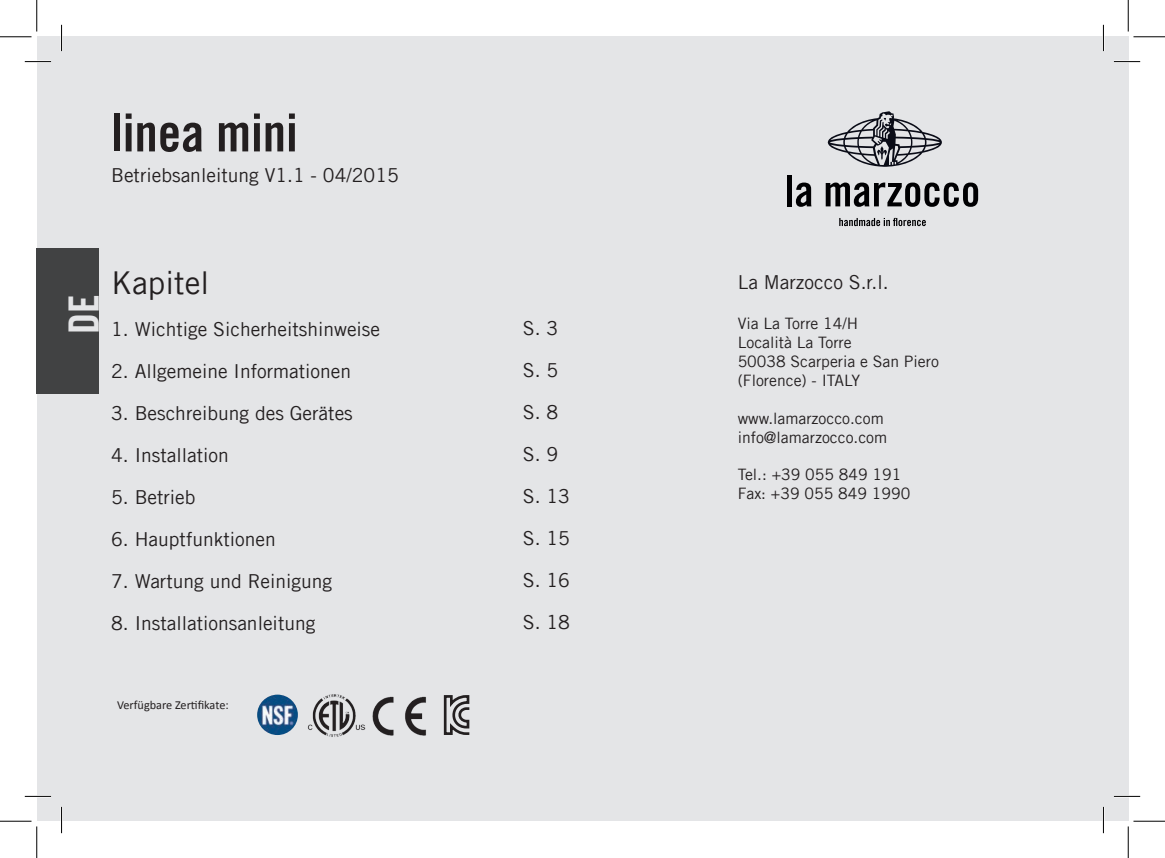
<style>
.page{position:relative;width:1165px;height:858px;background:#fff}
.page>*{position:absolute;margin:0;border:0;box-sizing:border-box;transform-origin:0 0}
.t1{font:52.5px "Trade Gothic LT Bold Cond Twenty";color:#231f20}
.t2{font:42px "Trade Gothic LT Bold Cond Twenty";color:#e4e5e7}
.t3{font:31.5px "Trade Gothic LT";color:#231f20}
.t4{font:19.25px/42px "Trade Gothic LT";color:#231f20}
.t5{font:15.75px/18.9px "Trade Gothic LT";color:#231f20}
.t6{font:12.25px "Calibri";color:#231f20}
</style>
<div class="page">
<div style="left:1103px;top:37px;width:25px;height:784px;background:#e4e5e7"></div>
<div style="left:37px;top:37px;width:1066px;height:784px;background:#e4e5e7"></div>
<div style="left:37px;top:248px;width:62px;height:145px;background:#414243"></div>
<svg style="left:828px;top:111px;width:114px;height:56px"></svg>
<div style="left:787px;top:175px;width:5px;height:31px;background:#000002"></div>
<svg style="left:796px;top:182px;width:15px;height:25px"></svg>
<svg style="left:826px;top:182px;width:152px;height:25px"></svg>
<svg style="left:839px;top:218px;width:87px;height:8px"></svg>
<img style="left:257px;top:694px;width:41px;height:40px;border-radius:20px">
<img style="left:372px;top:696px;width:54px;height:39px">
<img style="left:307px;top:694px;width:58px;height:43px">
<svg style="left:444px;top:695px;width:25px;height:39px"></svg>
<hr style="left:25px;top:60px;width:26px;height:3px;background:#fff">
<hr style="left:1114px;top:60px;width:26px;height:3px;background:#fff">
<hr style="left:25px;top:795px;width:26px;height:2px;background:#fff">
<hr style="left:1114px;top:795px;width:26px;height:2px;background:#fff">
<hr style="left:60px;top:25px;width:3px;height:26px;background:#fff">
<hr style="left:60px;top:806px;width:3px;height:26px;background:#fff">
<hr style="left:1102px;top:25px;width:2px;height:26px;background:#fff">
<hr style="left:1102px;top:806px;width:2px;height:26px;background:#fff">
<svg style="left:25px;top:61px;width:26px;height:1px"></svg>
<svg style="left:1114px;top:61px;width:26px;height:1px"></svg>
<svg style="left:25px;top:795px;width:26px;height:1px"></svg>
<svg style="left:1114px;top:795px;width:26px;height:1px"></svg>
<svg style="left:61px;top:25px;width:1px;height:26px"></svg>
<svg style="left:61px;top:806px;width:1px;height:26px"></svg>
<svg style="left:1103px;top:25px;width:1px;height:26px"></svg>
<svg style="left:1103px;top:806px;width:1px;height:26px"></svg>
<hr style="left:0;top:36px;width:32px;height:1px;background:#000">
<hr style="left:1133px;top:36px;width:32px;height:1px;background:#000">
<hr style="left:0;top:820px;width:32px;height:1px;background:#000">
<hr style="left:1133px;top:820px;width:32px;height:1px;background:#000">
<hr style="left:36px;top:0;width:1px;height:32px;background:#000">
<hr style="left:36px;top:826px;width:1px;height:31px;background:#000">
<hr style="left:1128px;top:0;width:1px;height:32px;background:#000">
<hr style="left:1128px;top:826px;width:1px;height:31px;background:#000">
<h1 class="t1" style="left:111px;top:101px;width:188px">linea mini</h1>
<p class="t4" style="left:111px;top:154px;width:289px">Betriebsanleitung V1.1 - 04/2015</p>
<h2 class="t2" style="left:58px;top:334px;width:41px;rotate:-90deg">DE</h2>
<h3 class="t3" style="left:111px;top:264px;width:100px">Kapitel</h3>
<p class="t4" style="left:111px;top:308px;width:270px">1. Wichtige Sicherheitshinweise</p>
<p class="t4" style="left:111px;top:350px;width:242px">2. Allgemeine Informationen</p>
<p class="t4" style="left:111px;top:392px;width:243px">3. Beschreibung des Gerätes</p>
<p class="t4" style="left:111px;top:434px;width:119px">4. Installation</p>
<p class="t4" style="left:111px;top:476px;width:86px">5. Betrieb</p>
<p class="t4" style="left:111px;top:518px;width:166px">6. Hauptfunktionen</p>
<p class="t4" style="left:111px;top:560px;width:223px">7. Wartung und Reinigung</p>
<p class="t4" style="left:111px;top:602px;width:206px">8. Installationsanleitung</p>
<p class="t6" style="left:117px;top:697px;width:113px">Verfügbare Zertifikate:</p>
<p class="t4" style="left:523px;top:307px;width:49px">S. 3<br>S. 5<br>S. 8<br>S. 9<br>S. 13<br>S. 15<br>S. 16<br>S. 18</p>
<p class="t4" style="left:738px;top:261px;width:152px">La Marzocco S.r.l.</p>
<p class="t5" style="left:738px;top:314px;width:203px">Via La Torre 14/H<br>Località La Torre<br>50038 Scarperia e San Piero (Florence) - ITALY</p>
<p class="t5" style="left:738px;top:408px;width:151px">www.lamarzocco.com info@lamarzocco.com</p>
<p class="t5" style="left:738px;top:465px;width:174px">Tel.: +39 055 849 191<br>Fax: +39 055 849 1990</p>
</div>
